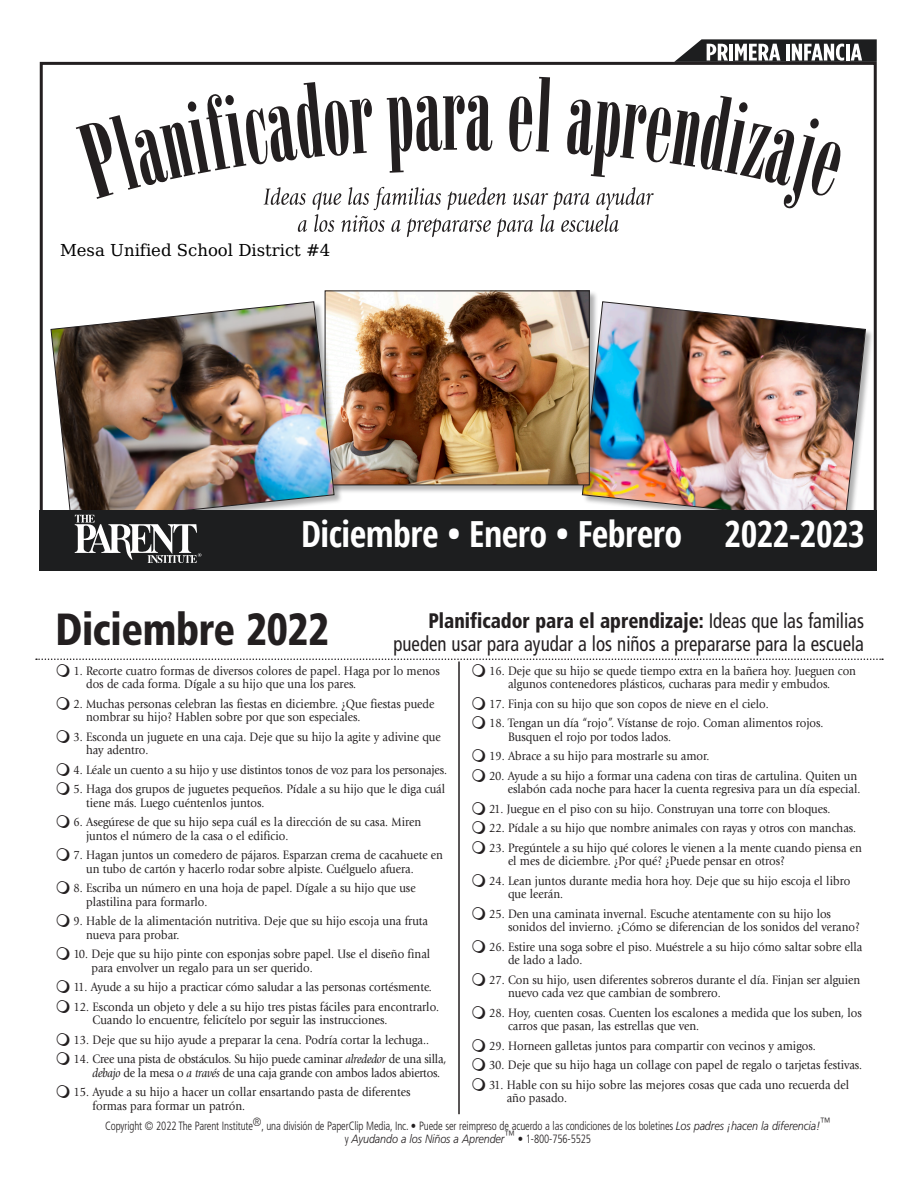
<style>
.page{position:relative;width:918px;height:1188px;background:#fff}
.page>*{position:absolute;margin:0;border:0;box-sizing:border-box;transform-origin:0 0}
.Month{font:900 condensed 45px "Frutiger LT Std";letter-spacing:-.01em;color:#231f20;scale:.9 1}
.Months-Year{font:700 condensed 36px "Open Sans";letter-spacing:-.015em;color:#fff}
.Bulleted_Text{font:condensed 21px "Frutiger LT Std";color:#231f20;scale:.9 1}
.Bulleted_Text-2{font:900 condensed 21px "Frutiger LT Std";color:#231f20;scale:.9 1}
.t1{font:16.5px "DejaVu Math Te X Gyre";color:#000}
.Body_Text{font:12.75px/13.5px "Giovanni Std";color:#231f20;scale:.9 1}
.Body_Text-2{font:12.75px/13.5px "Giovanni Std";letter-spacing:-.02em;color:#231f20;scale:.9 1}
.Copyright{font:300 condensed 12px/13.5px "Frutiger LT Std";letter-spacing:-.01em;color:#231f20;text-align:center;scale:.9 1}
.s1{font-weight:400}
.s2{font-style:italic}
.s3{font-style:italic;font-stretch:normal}
</style>
<div class="page">
<div style="left:582px;top:302px;width:292px;height:229px;background:#1d1e1f;opacity:.35"></div>
<img style="left:582px;top:301px;width:284px;height:209px">
<div style="left:324px;top:290px;width:274px;height:204px;background:#1d1e1f;opacity:.35"></div>
<img style="left:327px;top:293px;width:261px;height:190px">
<div style="left:325px;top:291px;width:265px;height:194px;border:1px solid #231f20"></div>
<div style="left:51px;top:302px;width:292px;height:229px;background:#1d1e1f;opacity:.35"></div>
<img style="left:51px;top:301px;width:283px;height:209px">
<hr style="left:458px;top:662px;width:2px;height:452px;background:#231f20">
<div style="left:40px;top:510px;width:837px;height:60px;background:#1d1e1f"></div>
<svg style="left:75px;top:515px;width:126px;height:48px"></svg>
<svg style="left:674px;top:39px;width:203px;height:23px"></svg>
<svg style="left:76px;top:77px;width:765px;height:160px"></svg>
<svg style="left:36px;top:659px;width:847px;height:18px"></svg>
<p class="t1" style="left:60px;top:243px;width:272px">Mesa Unified School District #4</p>
<h1 class="Months-Year" style="left:301px;top:509px;width:383px">Diciembre • Enero • Febrero</h1>
<h1 class="Months-Year" style="left:725px;top:509px;width:142px">2022-2023</h1>
<h1 class="Month" style="left:56px;top:602px;width:306px">Diciembre 2022</h1>
<h2 class="Bulleted_Text-2" style="left:428px;top:608px;width:485px">Planificador para el aprendizaje: <span class="s1">Ideas que las familias</span></h2>
<h2 class="Bulleted_Text" style="left:393px;top:631px;width:524px">pueden usar para ayudar a los niños a prepararse para la escuela</h2>
<p class="Body_Text" style="left:86px;top:664px;width:395px;text-indent:-13px">1. Recorte cuatro formas de diversos colores de papel. Haga por lo menos dos de cada forma. Dígale a su hijo que una los pares.</p>
<p class="Body_Text" style="left:86px;top:697px;width:389px;text-indent:-13px">2. Muchas personas celebran las fiestas en diciembre. ¿Que fiestas puede nombrar su hijo? Hablen sobre por que son especiales.</p>
<p class="Body_Text" style="left:86px;top:730px;width:396px;text-indent:-13px">3. Esconda un juguete en una caja. Deje que su hijo la agite y adivine que hay adentro.</p>
<p class="Body_Text" style="left:74px;top:763px;width:416px">4. Léale un cuento a su hijo y use distintos tonos de voz para los personajes.</p>
<p class="Body_Text" style="left:86px;top:782px;width:400px;text-indent:-13px">5. Haga dos grupos de juguetes pequeños. Pídale a su hijo que le diga cuál tiene más. Luego cuéntenlos juntos.</p>
<p class="Body_Text" style="left:86px;top:815px;width:374px;text-indent:-13px">6. Asegúrese de que su hijo sepa cuál es la dirección de su casa. Miren juntos el número de la casa o el edificio.</p>
<p class="Body_Text" style="left:86px;top:848px;width:398px;text-indent:-13px">7. Hagan juntos un comedero de pájaros. Esparzan crema de cacahuete en un tubo de cartón y hacerlo rodar sobre alpiste. Cuélguelo afuera.</p>
<p class="Body_Text" style="left:86px;top:881px;width:368px;text-indent:-13px">8. Escriba un número en una hoja de papel. Dígale a su hijo que use plastilina para formarlo.</p>
<p class="Body_Text" style="left:86px;top:914px;width:381px;text-indent:-13px">9. Hable de la alimentación nutritiva. Deje que su hijo escoja una fruta nueva para probar.</p>
<p class="Body_Text" style="left:91px;top:947px;width:378px;text-indent:-18px">10. Deje que su hijo pinte con esponjas sobre papel. Use el diseño final para envolver un regalo para un ser querido.</p>
<p class="Body_Text" style="left:74px;top:980px;width:400px">11. Ayude a su hijo a practicar cómo saludar a las personas cortésmente.</p>
<p class="Body_Text" style="left:93px;top:1000px;width:387px;text-indent:-19px">12. Esconda un objeto y dele a su hijo tres pistas fáciles para encontrarlo.<br>Cuando lo encuentre, felicítelo por seguir las instrucciones.</p>
<p class="Body_Text" style="left:74px;top:1033px;width:396px">13. Deje que su hijo ayude a preparar la cena. Podría cortar la lechuga..</p>
<p class="Body_Text-2" style="left:93px;top:1052px;width:395px;text-indent:-19px">14. Cree una pista de obstáculos. Su hijo puede caminar <span class="s2">alrededor</span> de una silla, <span class="s2">debajo</span> de la mesa o <span class="s2">a través</span> de una caja grande con ambos lados abiertos.</p>
<p class="Body_Text" style="left:93px;top:1085px;width:355px;text-indent:-19px">15. Ayude a su hijo a hacer un collar ensartando pasta de diferentes formas para formar un patrón.</p>
<p class="Body_Text" style="left:489px;top:664px;width:409px;text-align:center">16. Deje que su hijo se quede tiempo extra en la bañera hoy. Jueguen con algunos contenedores plásticos, cucharas para medir y embudos.</p>
<p class="Body_Text" style="left:489px;top:697px;width:312px">17. Finja con su hijo que son copos de nieve en el cielo.</p>
<p class="Body_Text" style="left:508px;top:716px;width:352px;text-indent:-19px">18. Tengan un día “rojo”. Vístanse de rojo. Coman alimentos rojos.<br>Busquen el rojo por todos lados.</p>
<p class="Body_Text" style="left:489px;top:749px;width:247px">19. Abrace a su hijo para mostrarle su amor.</p>
<p class="Body_Text" style="left:489px;top:769px;width:414px;text-align:right">20. Ayude a su hijo a formar una cadena con tiras de cartulina. Quiten un eslabón cada noche para hacer la cuenta regresiva para un día especial.</p>
<p class="Body_Text" style="left:489px;top:802px;width:381px">21. Juegue en el piso con su hijo. Construyan una torre con bloques.</p>
<p class="Body_Text" style="left:489px;top:821px;width:410px">22. Pídale a su hijo que nombre animales con rayas y otros con manchas.</p>
<p class="Body_Text" style="left:508px;top:841px;width:395px;text-indent:-19px">23. Pregúntele a su hijo qué colores le vienen a la mente cuando piensa en el mes de diciembre. ¿Por qué? ¿Puede pensar en otros?</p>
<p class="Body_Text" style="left:508px;top:874px;width:382px;text-indent:-19px">24. Lean juntos durante media hora hoy. Deje que su hijo escoja el libro que leerán.</p>
<p class="Body_Text" style="left:508px;top:907px;width:392px;text-indent:-19px">25. Den una caminata invernal. Escuche atentamente con su hijo los sonidos del invierno. ¿Cómo se diferencian de los sonidos del verano?</p>
<p class="Body_Text" style="left:508px;top:940px;width:395px;text-indent:-19px">26. Estire una soga sobre el piso. Muéstrele a su hijo cómo saltar sobre ella de lado a lado.</p>
<p class="Body_Text" style="left:508px;top:973px;width:393px;text-indent:-19px">27. Con su hijo, usen diferentes sobreros durante el día. Finjan ser alguien nuevo cada vez que cambian de sombrero.</p>
<p class="Body_Text" style="left:508px;top:1006px;width:395px;text-indent:-19px">28. Hoy, cuenten cosas. Cuenten los escalones a medida que los suben, los carros que pasan, las estrellas que ven.</p>
<p class="Body_Text" style="left:489px;top:1039px;width:365px">29. Horneen galletas juntos para compartir con vecinos y amigos.</p>
<p class="Body_Text" style="left:489px;top:1058px;width:416px">30. Deje que su hijo haga un collage con papel de regalo o tarjetas festivas.</p>
<p class="Body_Text" style="left:507px;top:1078px;width:382px;text-indent:-18px">31. Hable con su hijo sobre las mejores cosas que cada uno recuerda del año pasado.</p>
<p class="Copyright" style="left:105px;top:1119px;width:808px">Copyright © 2022 The Parent Institute®, una división de PaperClip Media, Inc. • Puede ser reimpreso de acuerdo a las condiciones de los boletines <span class="s3">Los padres ¡hacen la diferencia!</span>™ y <span class="s3">Ayudando a los Niños a Aprender</span>™ • 1-800-756-5525</p>
</div>
